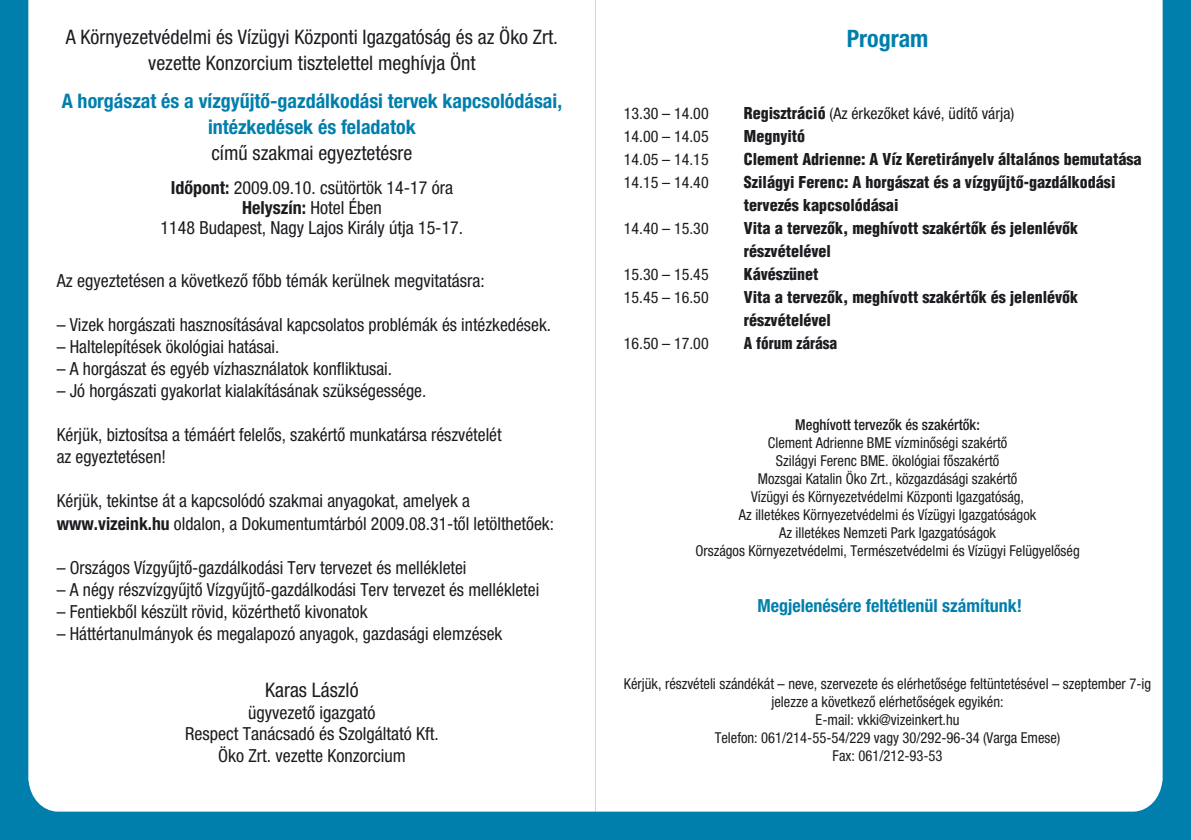
<style>
.page{position:relative;width:1191px;height:840px;background:#fff}
.page>*{position:absolute;margin:0;border:0;box-sizing:border-box;transform-origin:0 0}
.t1{font:700 24px "Helvetica Cond H";color:#007fac}
.t2{font:20px/26px "Helvetica Cond H";color:#1b1c20;text-align:center}
.t3{font:700 20px/26px "Helvetica Cond H";color:#007fac;text-align:center}
.t4{font:18px/20px "Helvetica Cond H";color:#1b1c20;text-align:center}
.t5{font:700 18px "Helvetica Cond H";color:#007fac}
.t6{font:900 16px/23px "Helvetica Cond H";color:#1b1c20}
.t7{font:16px "Helvetica Cond H";color:#1b1c20}
.t8{font:900 16px "Helvetica Cond H";color:#1b1c20;scale:.95 1}
.t9{font:15px/18px "Helvetica Cond H";color:#1b1c20;text-align:center}
.t10{font:500 15px "Helvetica Cond H";color:#1b1c20}
.s1{font-weight:700}
.s2{font-weight:900}
</style>
<div class="page">
<div style="left:0;top:0;width:1191px;height:839px;background:#007fac"></div>
<div style="left:28px;top:0;width:567px;height:811px;background:#fff"></div>
<div style="left:595px;top:0;width:567px;height:811px;background:#fff"></div>
<p class="t2" style="left:66px;top:24px;width:494px">A Környezetvédelmi és Vízügyi Központi Igazgatóság és az Öko Zrt. vezette Konzorcium tisztelettel meghívja Önt</p>
<p class="t3" style="left:62px;top:87px;width:502px">A horgászat és a vízgyûjtô-gazdálkodási tervek kapcsolódásai, intézkedések és feladatok</p>
<p class="t2" style="left:211px;top:139px;width:202px">címû szakmai egyeztetésre</p>
<p class="t4" style="left:161px;top:177px;width:304px"><span class="s1">Idôpont:</span> 2009.09.10. csütörtök 14-17 óra<br><span class="s1">Helyszín:</span> Hotel Ében<br>1148 Budapest, Nagy Lajos Király útja 15-17.</p>
<p class="t4" style="left:57px;top:270px;width:429px">Az egyeztetésen a következô fôbb témák kerülnek megvitatásra:</p>
<p class="t4" style="left:57px;top:314px;width:496px">– Vizek horgászati hasznosításával kapcsolatos problémák és intézkedések.</p>
<p class="t4" style="left:57px;top:336px;width:224px">– Haltelepítések ökológiai hatásai.</p>
<p class="t4" style="left:57px;top:358px;width:337px">– A horgászat és egyéb vízhasználatok konfliktusai.</p>
<p class="t4" style="left:57px;top:380px;width:371px">– Jó horgászati gyakorlat kialakításának szükségessége.</p>
<p class="t4" style="left:57px;top:423px;width:446px;line-height:22px;text-align:left">Kérjük, biztosítsa a témáért felelôs, szakértô munkatársa részvételét az egyeztetésen!</p>
<p class="t4" style="left:57px;top:489px;width:499px;line-height:22px;text-align:left">Kérjük, tekintse át a kapcsolódó szakmai anyagokat, amelyek a <span class="s1">www.vizeink.hu</span> oldalon, a Dokumentumtárból 2009.08.31-tôl letölthetôek:</p>
<p class="t4" style="left:57px;top:556px;width:411px">– Országos Vízgyûjtô-gazdálkodási Terv tervezet és mellékletei</p>
<p class="t4" style="left:57px;top:578px;width:484px">– A négy részvízgyûjtô Vízgyûjtô-gazdálkodási Terv tervezet és mellékletei</p>
<p class="t4" style="left:57px;top:600px;width:312px">– Fentiekbôl készült rövid, közérthetô kivonatok</p>
<p class="t4" style="left:57px;top:622px;width:447px">– Háttértanulmányok és megalapozó anyagok, gazdasági elemzések</p>
<p class="t2" style="left:265px;top:676px;width:95px">Karas László</p>
<p class="t4" style="left:185px;top:701px;width:255px;line-height:21.6px">ügyvezetô igazgató<br>Respect Tanácsadó és Szolgáltató Kft.<br>Öko Zrt. vezette Konzorcium</p>
<h1 class="t1" style="left:846px;top:24px;width:83px">Program</h1>
<p class="t7" style="left:624px;top:104px;width:86px">13.30 – 14.00</p>
<p class="t7" style="left:744px;top:104px;width:272px"><span class="s2">Regisztráció</span> (Az érkezôket kávé, üdítô várja)</p>
<p class="t7" style="left:624px;top:127px;width:86px">14.00 – 14.05</p>
<p class="t6" style="left:744px;top:124px;width:63px">Megnyitó</p>
<p class="t7" style="left:624px;top:150px;width:86px">14.05 – 14.15</p>
<p class="t6" style="left:744px;top:147px;width:399px">Clement Adrienne: A Víz Keretirányelv általános bemutatása</p>
<p class="t7" style="left:624px;top:173px;width:86px">14.15 – 14.40</p>
<p class="t6" style="left:744px;top:170px;width:373px">Szilágyi Ferenc: A horgászat és a vízgyûjtô-gazdálkodási tervezés kapcsolódásai</p>
<p class="t7" style="left:624px;top:219px;width:86px">14.40 – 15.30</p>
<p class="t6" style="left:744px;top:216px;width:336px">Vita a tervezôk, meghívott szakértôk és jelenlévôk részvételével</p>
<p class="t7" style="left:624px;top:265px;width:86px">15.30 – 15.45</p>
<p class="t6" style="left:744px;top:262px;width:76px">Kávészünet</p>
<p class="t7" style="left:624px;top:288px;width:86px">15.45 – 16.50</p>
<p class="t6" style="left:744px;top:285px;width:336px">Vita a tervezôk, meghívott szakértôk és jelenlévôk részvételével</p>
<p class="t7" style="left:624px;top:334px;width:86px">16.50 – 17.00</p>
<p class="t8" style="left:744px;top:333px;width:100px">A fórum zárása</p>
<p class="t10" style="left:795px;top:415px;width:186px">Meghívott tervezôk és szakértôk:</p>
<p class="t9" style="left:695px;top:433px;width:386px">Clement Adrienne BME vízminôségi szakértô<br>Szilágyi Ferenc BME. ökológiai fôszakértô<br>Mozsgai Katalin Öko Zrt., közgazdásági szakértô<br>Vízügyi és Környezetvédelmi Központi Igazgatóság,<br>Az illetékes Környezetvédelmi és Vízügyi Igazgatóságok<br>Az illetékes Nemzeti Park Igazgatóságok<br>Országos Környezetvédelmi, Természetvédelmi és Vízügyi Felügyelôség</p>
<p class="t5" style="left:757px;top:594px;width:266px">Megjelenésére feltétlenül számítunk!</p>
<p class="t9" style="left:624px;top:674px;width:529px">Kérjük, részvételi szándékát – neve, szervezete és elérhetôsége feltüntetésével – szeptember 7-ig jelezze a következô elérhetôségek egyikén:<br>E-mail: vkki@vizeinkert.hu<br>Telefon: 061/214-55-54/229 vagy 30/292-96-34 (Varga Emese)<br>Fax: 061/212-93-53</p>
</div>
